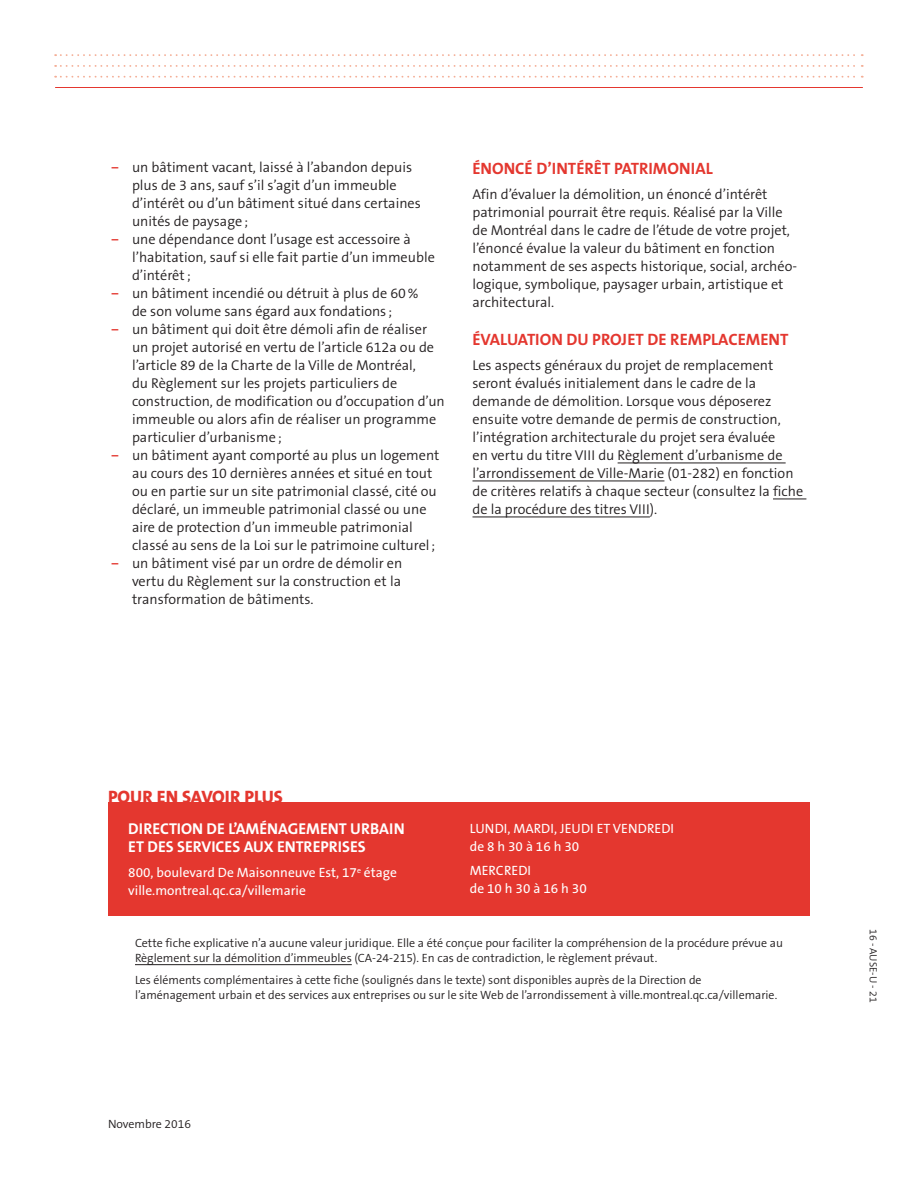
<style>
.page{position:relative;width:918px;height:1188px;background:#fff}
.page>*{position:absolute;margin:0;border:0;box-sizing:border-box;transform-origin:0 0}
.t1{font:800 18px "The Sans B8";color:#e4372f}
.t2{font:700 16.5px "The Sans B7";color:#e4372f}
.t3{font:700 15.75px/18px "The Sans B7";color:#fff}
.t4{font:300 14.25px/18px "The Sans B4";color:#231f20}
.t5{font:13.5px/18px "The Sans B5 Plain";color:#fff}
.t6{font:300 12px/15px "The Sans B4";color:#231f20}
.t7{font:300 10.5px "The Sans B4";color:#231f20}
.s1{font-family:"The Sans B6";font-weight:600;color:#e4372f}
</style>
<div class="page">
<svg style="left:55px;top:54px;width:808px;height:2px"></svg>
<svg style="left:55px;top:76px;width:808px;height:2px"></svg>
<svg style="left:55px;top:65px;width:808px;height:2px"></svg>
<hr style="left:55px;top:87px;width:808px;height:1px;background:#e4372f">
<hr style="left:618px;top:463px;width:168px;height:1px;background:#231f20">
<hr style="left:472px;top:481px;width:192px;height:1px;background:#231f20">
<hr style="left:773px;top:499px;width:33px;height:1px;background:#231f20">
<hr style="left:472px;top:517px;width:178px;height:1px;background:#231f20">
<hr style="left:135px;top:964px;width:217px;height:1px;background:#231f20">
<div style="left:108px;top:803px;width:702px;height:113px;background:#e4372f"></div>
<p class="t4" style="left:111px;top:159px;width:303px"><span class="s1">−</span> un bâtiment vacant, laissé à l’abandon depuis</p>
<p class="t4" style="left:132px;top:177px;width:266px">plus de 3 ans, sauf s’il s’agit d’un immeuble</p>
<p class="t4" style="left:132px;top:195px;width:290px">d’intérêt ou d’un bâtiment situé dans certaines</p>
<p class="t4" style="left:132px;top:213px;width:118px">unités de paysage;</p>
<p class="t4" style="left:111px;top:231px;width:302px"><span class="s1">−</span> une dépendance dont l’usage est accessoire à</p>
<p class="t4" style="left:132px;top:249px;width:304px">l’habitation, sauf si elle fait partie d’un immeuble</p>
<p class="t4" style="left:132px;top:267px;width:60px">d’intérêt;</p>
<p class="t4" style="left:111px;top:285px;width:309px"><span class="s1">−</span> un bâtiment incendié ou détruit à plus de 60%</p>
<p class="t4" style="left:132px;top:303px;width:262px">de son volume sans égard aux fondations ;</p>
<p class="t4" style="left:111px;top:321px;width:318px"><span class="s1">−</span> un bâtiment qui doit être démoli afin de réaliser</p>
<p class="t4" style="left:132px;top:339px;width:304px">un projet autorisé en vertu de l’article 612a ou de</p>
<p class="t4" style="left:132px;top:357px;width:286px">l’article 89 de la Charte de la Ville de Montréal,</p>
<p class="t4" style="left:132px;top:375px;width:267px">du Règlement sur les projets particuliers de</p>
<p class="t4" style="left:132px;top:393px;width:314px">construction, de modification ou d’occupation d’un</p>
<p class="t4" style="left:132px;top:411px;width:306px">immeuble ou alors afin de réaliser un programme</p>
<p class="t4" style="left:132px;top:429px;width:151px">particulier d’urbanisme;</p>
<p class="t4" style="left:111px;top:447px;width:330px"><span class="s1">−</span> un bâtiment ayant comporté au plus un logement</p>
<p class="t4" style="left:132px;top:465px;width:302px">au cours des 10 dernières années et situé en tout</p>
<p class="t4" style="left:132px;top:483px;width:306px">ou en partie sur un site patrimonial classé, cité ou</p>
<p class="t4" style="left:132px;top:501px;width:296px">déclaré, un immeuble patrimonial classé ou une</p>
<p class="t4" style="left:132px;top:519px;width:282px">aire de protection d’un immeuble patrimonial</p>
<p class="t4" style="left:132px;top:537px;width:305px">classé au sens de la Loi sur le patrimoine culturel;</p>
<p class="t4" style="left:111px;top:555px;width:293px"><span class="s1">−</span> un bâtiment visé par un ordre de démolir en</p>
<p class="t4" style="left:132px;top:573px;width:271px">vertu du Règlement sur la construction et la</p>
<p class="t4" style="left:132px;top:591px;width:183px">transformation de bâtiments.</p>
<p class="t2" style="left:472px;top:160px;width:242px">ÉNONCÉ D’INTÉRÊT PATRIMONIAL</p>
<p class="t4" style="left:472px;top:186px;width:325px">Afin d’évaluer la démolition, un énoncé d’intérêt patrimonial pourrait être requis. Réalisé par la Ville de Montréal dans le cadre de l’étude de votre projet, l’énoncé évalue la valeur du bâtiment en fonction notamment de ses aspects historique, social, archéo&shy;logique, symbolique, paysager urbain, artistique et architectural.</p>
<p class="t2" style="left:472px;top:331px;width:317px">ÉVALUATION DU PROJET DE REMPLACEMENT</p>
<p class="t4" style="left:472px;top:357px;width:332px">Les aspects généraux du projet de remplacement seront évalués initialement dans le cadre de la demande de démolition. Lorsque vous déposerez ensuite votre demande de permis de construction, l’intégration architecturale du projet sera évaluée<br>en vertu du titre VIII du Règlement d’urbanisme de l’arrondissement de Ville-Marie (01-282) en fonction de critères relatifs à chaque secteur (consultez la fiche de la procédure des titres VIII).</p>
<p class="t1" style="left:108px;top:787px;width:165px">POUR EN SAVOIR PLUS</p>
<p class="t3" style="left:128px;top:821px;width:278px">DIRECTION DE L’AMÉNAGEMENT URBAIN<br>ET DES SERVICES AUX ENTREPRISES</p>
<p class="t5" style="left:128px;top:864px;width:270px">800, boulevard De Maisonneuve Est, 17<sup>e</sup> étage ville.montreal.qc.ca/villemarie</p>
<p class="t5" style="left:470px;top:820px;width:206px">LUNDI, MARDI, JEUDI ET VENDREDI de 8 h 30 à 16 h 30</p>
<p class="t5" style="left:470px;top:862px;width:118px">MERCREDI<br>de 10 h 30 à 16 h 30</p>
<p class="t6" style="left:135px;top:936px;width:650px">Cette fiche explicative n’a aucune valeur juridique. Elle a été conçue pour faciliter la compréhension de la procédure prévue au<br>Règlement sur la démolition d’immeubles (CA-24-215). En cas de contradiction, le règlement prévaut.</p>
<p class="t6" style="left:135px;top:973px;width:644px">Les éléments complémentaires à cette fiche (soulignés dans le texte) sont disponibles auprès de la Direction de l’aménagement urbain et des services aux entreprises ou sur le site Web de l’arrondissement à ville.montreal.qc.ca/villemarie.</p>
<p class="t6" style="left:108px;top:1117px;width:84px">Novembre 2016</p>
<p class="t7" style="left:879px;top:929px;width:75px;rotate:90deg">16 - AUSE-U - 21</p>
</div>
